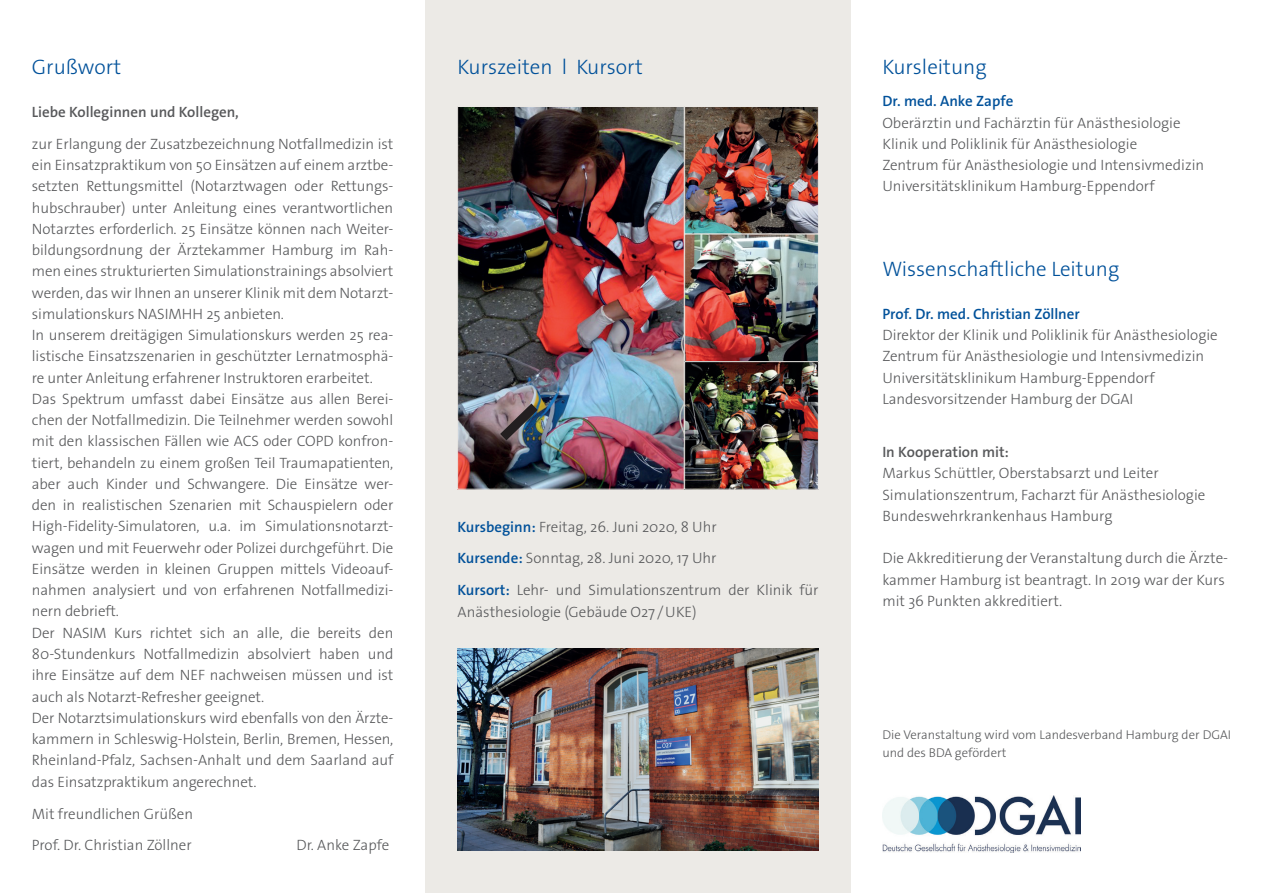
<style>
.page{position:relative;width:1263px;height:893px;background:#fff}
.page>*{position:absolute;margin:0;border:0;box-sizing:border-box;transform-origin:0 0}
.t1{font:300 21px "The Sans Os F";color:#01519a}
.t2{font:300 15px/21.3px "The Sans Os F";letter-spacing:-.005em;color:#57585a}
.t3{font:600 15px "The Sans Os F";color:#57585a}
.t4{font:600 15px "The Sans Os F";color:#01519a}
.t5{font:300 12.75px/18px "The Sans Os F";color:#57585a}
.s1{font-weight:600;color:#01519a}
</style>
<div class="page">
<div style="left:425px;top:0;width:425px;height:893px;background:#eceae6"></div>
<img style="left:459px;top:108px;width:358px;height:379px">
<div style="left:457px;top:106px;width:227px;height:383px;border:1px solid #ebe8e4"></div>
<img style="left:490px;top:394px;width:57px;height:56px">
<img style="left:458px;top:648px;width:361px;height:202px">
<div style="left:684px;top:106px;width:135px;height:128px;border:1px solid #ebe8e4"></div>
<div style="left:684px;top:234px;width:135px;height:128px;border:1px solid #ebe8e4"></div>
<div style="left:684px;top:361px;width:135px;height:128px;border:1px solid #ebe8e4"></div>
<img style="left:882px;top:795px;width:198px;height:57px">
<h1 class="t1" style="left:32px;top:54px;width:91px">Grußwort</h1>
<p class="t3" style="left:32px;top:102px;width:208px">Liebe Kolleginnen und Kollegen,</p>
<p class="t2" style="left:32px;top:133px;width:363px">zur Erlangung der Zusatzbezeichnung Notfallmedizin ist ein Einsatzpraktikum von 50 Einsätzen auf einem arztbe&shy;setzten Rettungsmittel (Notarztwagen oder Rettungs&shy;hubschrauber) unter Anleitung eines verantwortlichen Notarztes erforderlich. 25 Einsätze können nach Weiter&shy;bildungsordnung der Ärztekammer Hamburg im Rah&shy;men eines strukturierten Simulationstrainings absolviert werden, das wir Ihnen an unserer Klinik mit dem Notarzt&shy;simulationskurs NASIMHH 25 anbieten.<br>In unserem dreitägigen Simulationskurs werden 25 rea&shy;listische Einsatzszenarien in geschützter Lernatmosphä&shy;re unter Anleitung erfahrener Instruktoren erarbeitet.<br>Das Spektrum umfasst dabei Einsätze aus allen Berei&shy;chen der Notfallmedizin. Die Teilnehmer werden sowohl mit den klassischen Fällen wie ACS oder COPD konfron&shy;tiert, behandeln zu einem großen Teil Traumapatienten, aber auch Kinder und Schwangere. Die Einsätze wer&shy;den in realistischen Szenarien mit Schauspielern oder High-Fidelity-Simulatoren, u.a. im Simulationsnotarzt&shy;wagen und mit Feuerwehr oder Polizei durchgeführt. Die Einsätze werden in kleinen Gruppen mittels Videoauf&shy;nahmen analysiert und von erfahrenen Notfallmedizi&shy;nern debrieft.<br>Der NASIM Kurs richtet sich an alle, die bereits den 80-Stundenkurs Notfallmedizin absolviert haben und ihre Einsätze auf dem NEF nachweisen müssen und ist auch als Notarzt-Refresher geeignet.<br>Der Notarztsimulationskurs wird ebenfalls von den Ärzte&shy;kammern in Schleswig-Holstein, Berlin, Bremen, Hessen, Rheinland-Pfalz, Sachsen-Anhalt und dem Saarland auf das Einsatzpraktikum angerechnet.</p>
<p class="t2" style="left:32px;top:798px;width:163px;line-height:32px">Mit freundlichen Grüßen<br>Prof. Dr. Christian Zöllner</p>
<p class="t2" style="left:296px;top:835px;width:94px">Dr. Anke Zapfe</p>
<h1 class="t1" style="left:458px;top:54px;width:187px">Kurszeiten l Kursort</h1>
<p class="t2" style="left:458px;top:511px;width:362px;line-height:32px"><span class="s1">Kursbeginn:</span> Freitag, 26. Juni 2020, 8 Uhr<br><span class="s1">Kursende:</span> Sonntag, 28. Juni 2020, 17 Uhr<br><span class="s1">Kursort:</span> Lehr- und Simulationszentrum der Klinik für</p>
<p class="t2" style="left:458px;top:601px;width:241px">Anästhesiologie (Gebäude O27 /UKE)</p>
<h1 class="t1" style="left:882px;top:54px;width:106px">Kursleitung</h1>
<p class="t4" style="left:882px;top:92px;width:133px">Dr. med. Anke Zapfe</p>
<p class="t2" style="left:882px;top:112px;width:323px">Oberärztin und Fachärztin für Anästhesiologie Klinik und Poliklinik für Anästhesiologie<br>Zentrum für Anästhesiologie und Intensivmedizin Universitätsklinikum Hamburg-Eppendorf</p>
<h1 class="t1" style="left:882px;top:256px;width:238px">Wissenschaftliche Leitung</h1>
<p class="t4" style="left:882px;top:304px;width:199px">Prof. Dr. med. Christian Zöllner</p>
<p class="t2" style="left:882px;top:325px;width:337px">Direktor der Klinik und Poliklinik für Anästhesiologie Zentrum für Anästhesiologie und Intensivmedizin Universitätsklinikum Hamburg-Eppendorf Landesvorsitzender Hamburg der DGAI</p>
<p class="t3" style="left:882px;top:442px;width:128px">In Kooperation mit:</p>
<p class="t2" style="left:882px;top:463px;width:324px">Markus Schüttler, Oberstabsarzt und Leiter<br>Simulationszentrum, Facharzt für Anästhesiologie<br>Bundeswehrkrankenhaus Hamburg</p>
<p class="t2" style="left:882px;top:548px;width:347px">Die Akkreditierung der Veranstaltung durch die Ärzte&shy;kammer Hamburg ist beantragt. In 2019 war der Kurs mit 36 Punkten akkreditiert.</p>
<p class="t5" style="left:882px;top:726px;width:350px">Die Veranstaltung wird vom Landesverband Hamburg der DGAI und des BDA gefördert</p>
</div>
